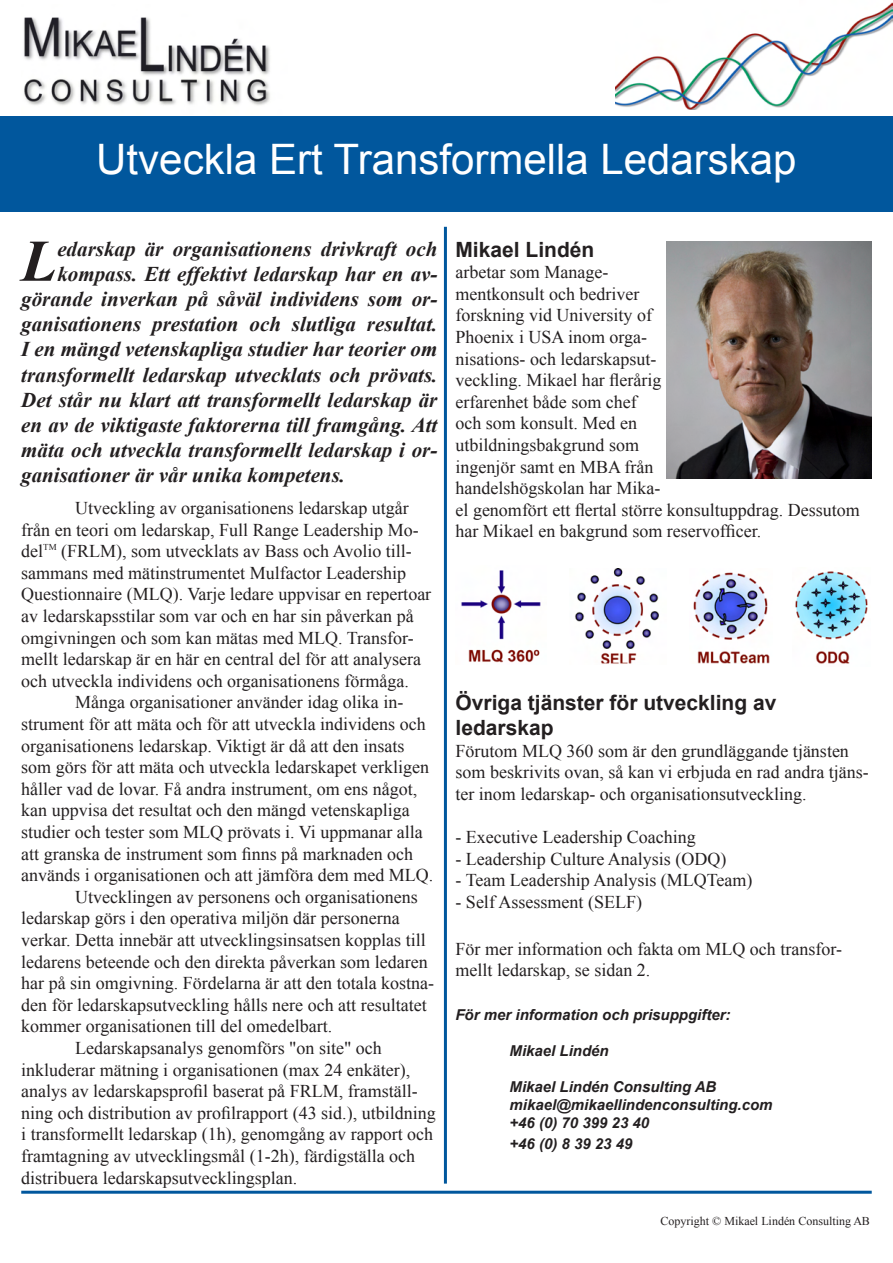
<style>
.page{position:relative;width:893px;height:1263px;background:#fff}
.page>*{position:absolute;margin:0;border:0;box-sizing:border-box;transform-origin:0 0}
.t1{font:italic 700 59.1px "Times New Roman";color:#231f20}
.t2{font:42px "Arial";color:#fff}
.t3{font:italic 700 21px "Times New Roman";color:#231f20}
.t4{font:700 21px/25.2px "Arial";color:#231f20}
.t5{font:18px/21.6px "Times New Roman";color:#231f20}
.t6{font:18px "Times New Roman";color:#231f20}
.t7{font:italic 700 15px/18px "Arial";color:#231f20}
.t8{font:12px "Times New Roman";color:#231f20}
.s1{font-style:inherit}
</style>
<div class="page">
<div style="left:0;top:116px;width:893px;height:96px;background:#01579d"></div>
<img style="left:24px;top:17px;width:246px;height:88px">
<img style="left:667px;top:241px;width:205px;height:238px">
<img style="left:461px;top:570px;width:80px;height:93px">
<hr style="left:444px;top:227px;width:3px;height:956px;background:#01579d">
<img style="left:575px;top:569px;width:84px;height:95px">
<img style="left:693px;top:572px;width:77px;height:91px">
<img style="left:795px;top:571px;width:73px;height:93px">
<hr style="left:21px;top:1191px;width:851px;height:3px;background:#01579d">
<img style="left:615px;top:2px;width:278px;height:107px">
<h2 class="t2" style="left:96px;top:132px;width:702px">Utveckla Ert Transformella Ledarskap</h2>
<h1 class="t1" style="left:21px;top:220px;width:38px">L</h1>
<p class="t3" style="left:57px;top:234px;width:382px">edarskap är organisationens drivkraft och</p>
<p class="t3" style="left:57px;top:259px;width:382px">kompass. Ett effektivt ledarskap har en av-</p>
<p class="t3" style="left:21px;top:284px;width:418px">görande inverkan på såväl individens som or-</p>
<p class="t3" style="left:21px;top:309px;width:418px">ganisationens prestation och slutliga resultat.</p>
<p class="t3" style="left:21px;top:335px;width:418px">I en mängd vetenskapliga studier har teorier om</p>
<p class="t3" style="left:21px;top:360px;width:418px">transformellt ledarskap utvecklats och prövats.</p>
<p class="t3" style="left:21px;top:385px;width:418px">Det står nu klart att transformellt ledarskap är</p>
<p class="t3" style="left:21px;top:410px;width:418px">en av de viktigaste faktorerna till framgång. Att</p>
<p class="t3" style="left:21px;top:435px;width:418px">mäta och utveckla transformellt ledarskap i or-</p>
<p class="t3" style="left:21px;top:461px;width:325px">ganisationer är vår unika kompetens.</p>
<p class="t5" style="left:75px;top:497px;width:335px">Utveckling av organisationens ledarskap utgår</p>
<p class="t5" style="left:21px;top:518px;width:399px">från en teori om ledarskap, Full Range Leadership Mo-</p>
<p class="t5" style="left:21px;top:540px;width:392px">del<sup>TM</sup> (FRLM), som utvecklats av Bass och Avolio till-</p>
<p class="t5" style="left:21px;top:562px;width:386px">sammans med mätinstrumentet Mulfactor Leadership</p>
<p class="t5" style="left:21px;top:583px;width:412px">Questionnaire (MLQ). Varje ledare uppvisar en repertoar</p>
<p class="t5" style="left:21px;top:605px;width:394px">av ledarskapsstilar som var och en har sin påverkan på</p>
<p class="t5" style="left:21px;top:626px;width:394px">omgivningen och som kan mätas med MLQ. Transfor-</p>
<p class="t5" style="left:21px;top:648px;width:401px">mellt ledarskap är en här en central del för att analysera</p>
<p class="t5" style="left:21px;top:670px;width:389px">och utveckla individens och organisationens förmåga.</p>
<p class="t5" style="left:75px;top:691px;width:330px">Många organisationer använder idag olika in-</p>
<p class="t5" style="left:21px;top:713px;width:406px">strument för att mäta och för att utveckla individens och</p>
<p class="t5" style="left:21px;top:734px;width:385px">organisationens ledarskap. Viktigt är då att den insats</p>
<p class="t5" style="left:21px;top:756px;width:409px">som görs för att mäta och utveckla ledarskapet verkligen</p>
<p class="t5" style="left:21px;top:778px;width:397px">håller vad de lovar. Få andra instrument, om ens något,</p>
<p class="t5" style="left:21px;top:799px;width:390px">kan uppvisa det resultat och den mängd vetenskapliga</p>
<p class="t5" style="left:21px;top:821px;width:403px">studier och tester som MLQ prövats i. Vi uppmanar alla</p>
<p class="t5" style="left:21px;top:842px;width:393px">att granska de instrument som finns på marknaden och</p>
<p class="t5" style="left:21px;top:864px;width:414px">används i organisationen och att jämföra dem med MLQ.</p>
<p class="t5" style="left:75px;top:886px;width:344px">Utvecklingen av personens och organisationens</p>
<p class="t5" style="left:21px;top:907px;width:380px">ledarskap görs i den operativa miljön där personerna</p>
<p class="t5" style="left:21px;top:929px;width:406px">verkar. Detta innebär att utvecklingsinsatsen kopplas till</p>
<p class="t5" style="left:21px;top:950px;width:408px">ledarens beteende och den direkta påverkan som ledaren</p>
<p class="t5" style="left:21px;top:972px;width:414px">har på sin omgivning. Fördelarna är att den totala kostna-</p>
<p class="t5" style="left:21px;top:994px;width:407px">den för ledarskapsutveckling hålls nere och att resultatet</p>
<p class="t5" style="left:21px;top:1015px;width:313px">kommer organisationen till del omedelbart.</p>
<p class="t6" style="left:75px;top:1036px;width:308px">L<span class="s1">e</span>darskapsanalys genomförs "on site" <span class="s1">och</span></p>
<p class="t5" style="left:21px;top:1058px;width:391px">inkluderar mätning i organisationen (max 24 enkäter),</p>
<p class="t5" style="left:21px;top:1080px;width:398px">analys av ledarskapsprofil baserat på FRLM, framställ-</p>
<p class="t5" style="left:21px;top:1102px;width:416px">ning och distribution av profilrapport (43 sid.), utbildning</p>
<p class="t5" style="left:21px;top:1123px;width:413px">i transformellt ledarskap (1h), genomgång av rapport och</p>
<p class="t5" style="left:21px;top:1145px;width:395px">framtagning av utvecklingsmål (1-2h), färdigställa och</p>
<p class="t5" style="left:21px;top:1166px;width:277px">distribuera ledarskapsutvecklingsplan.</p>
<p class="t4" style="left:455px;top:237px;width:140px">Mikael Lindén</p>
<p class="t5" style="left:455px;top:261px;width:406px">arbetar som Manage-<br>mentkonsult och bedriver<br>forskning vid University of<br>Phoenix i USA inom orga-<br>nisations- och ledarskapsut-<br>veckling. Mikael har flerårig<br>erfarenhet både som chef<br>och som konsult. Med en<br>utbildningsbakgrund som<br>ingenjör samt en MBA från<br>handelshögskolan har Mika-<br>el genomfört ett flertal större konsultuppdrag. Dessutom har Mikael en bakgrund som reservofficer.</p>
<p class="t4" style="left:455px;top:691px;width:322px">Övriga tjänster för utveckling av ledarskap</p>
<p class="t5" style="left:455px;top:739px;width:415px">Förutom MLQ 360 som är den grundläggande tjänsten som beskrivits ovan, så kan vi erbjuda en rad andra tjäns&shy;ter inom ledarskap- och organisationsutveckling.</p>
<p class="t5" style="left:455px;top:826px;width:242px">- Executive Leadership Coaching</p>
<p class="t5" style="left:455px;top:847px;width:272px">- Leadership Culture Analysis (ODQ)</p>
<p class="t5" style="left:455px;top:869px;width:299px">- Team Leadership Analysis (MLQTeam)</p>
<p class="t5" style="left:455px;top:891px;width:188px">- Self Assessment (SELF)</p>
<p class="t5" style="left:455px;top:937px;width:388px">För mer information och fakta om MLQ och transfor&shy;mellt ledarskap, se sidan 2.</p>
<p class="t7" style="left:455px;top:1006px;width:277px">För mer information och prisuppgifter:</p>
<p class="t7" style="left:509px;top:1042px;width:101px">Mikael Lindén</p>
<p class="t7" style="left:509px;top:1078px;width:265px">Mikael Lindén Consulting AB mikael@mikaellindenconsulting.com +46 (0) 70 399 23 40</p>
<p class="t7" style="left:509px;top:1135px;width:124px">+46 (0) 8 39 23 49</p>
<p class="t8" style="left:660px;top:1212px;width:211px">Copyright © Mikael Lindén Consulting AB</p>
</div>
